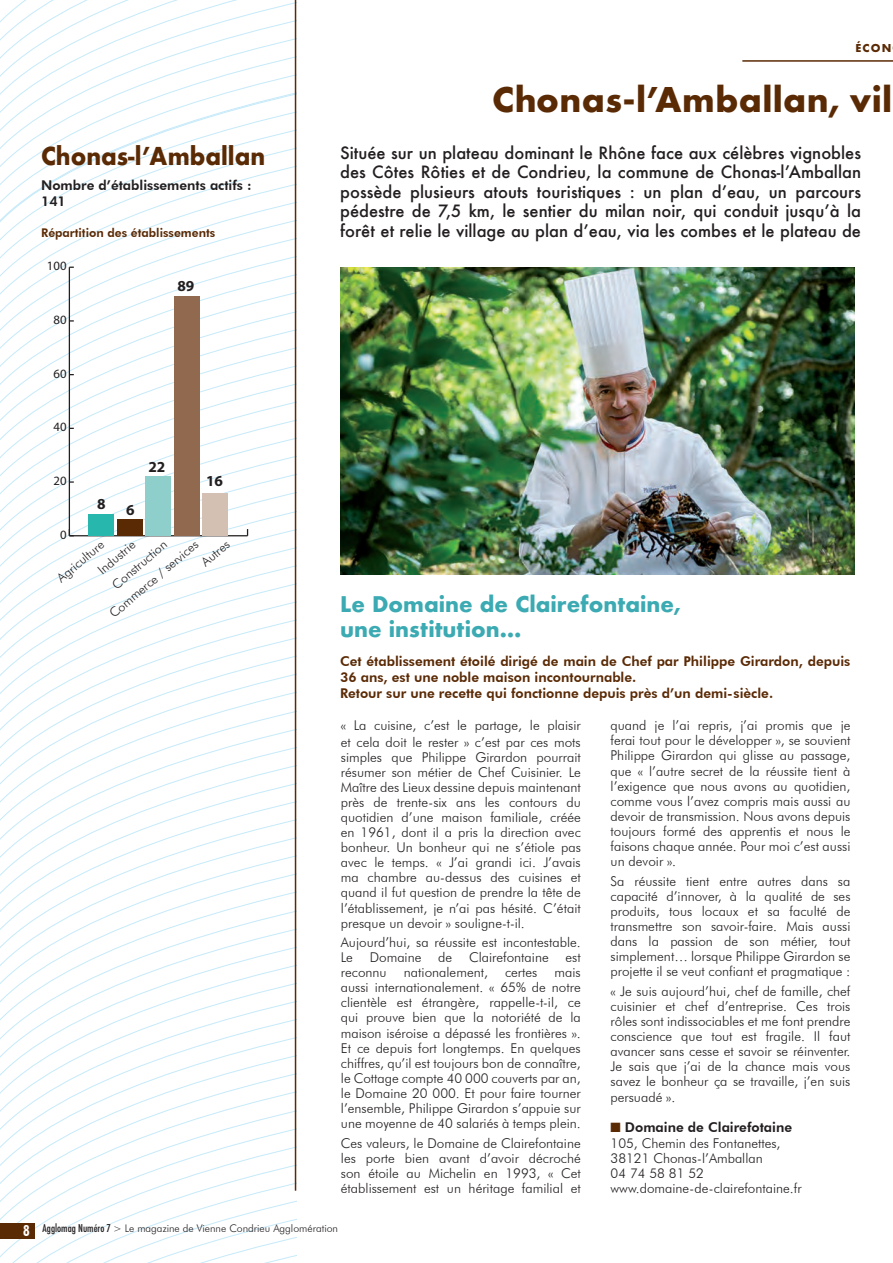
<style>
.page{position:relative;width:893px;height:1263px;background:#fff}
.page>*{position:absolute;margin:0;border:0;box-sizing:border-box;transform-origin:0 0}
.t1{font:700 37.5px "Futura PT";letter-spacing:.01em;color:#5a2a05}
.t2{font:700 24px "Futura";color:#5a2a05;scale:.93 1}
.t3{font:700 21px "Futura";color:#3caab2}
.t4{font:500 16.5px/19.5px "Futura";color:#231f20;text-align:justify}
.t5{font:700 15.3px "Myriad Pro";color:#231f20}
.t6{font:700 condensed 15px "Futura BT";color:#fff}
.t7{font:300 13.5px/15.1px "Futura BT";color:#231f20;text-align:justify}
.t8{font:800 13.5px/16.2px "Futura BT";color:#5a2a05}
.t9{font:800 13.5px/16.2px "Futura BT";color:#231f20}
.t10{font:300 12.75px "Futura BT";color:#231f20}
.t11{font:12.75px "Myriad Pro";color:#231f20}
.t12{font:800 12px "Futura BT";color:#5a2a05}
.t13{font:700 12px "Futura PT";color:#5a2a05}
.t14{font:300 10.5px "Futura BT";color:#231f20}
.s1{color:#5a2a05}
.s2{font-family:"Futura";font-weight:500;font-stretch:condensed}
</style>
<div class="page">
<svg style="left:0;top:0;width:297px;height:32px"></svg>
<svg style="left:0;top:32px;width:297px;height:218px"></svg>
<svg style="left:0;top:250px;width:297px;height:200px"></svg>
<svg style="left:0;top:450px;width:297px;height:200px"></svg>
<svg style="left:0;top:650px;width:297px;height:199px"></svg>
<svg style="left:0;top:849px;width:297px;height:200px"></svg>
<svg style="left:0;top:1049px;width:297px;height:214px"></svg>
<div style="left:0;top:1222px;width:34px;height:16px;background:#5a2a05"></div>
<hr style="left:742px;top:60px;width:151px;height:2px;background:#5a2a05">
<hr style="left:295px;top:0;width:1px;height:1191px;background:#5a2a05">
<hr style="left:69px;top:535px;width:179px;height:1px;background:#231f20">
<hr style="left:69px;top:267px;width:1px;height:269px;background:#231f20">
<svg style="left:70px;top:529px;width:4px;height:6px"></svg>
<div style="left:203px;top:493px;width:25px;height:43px;background:#d4c0b2"></div>
<div style="left:174px;top:297px;width:26px;height:239px;background:#91694e"></div>
<div style="left:146px;top:477px;width:25px;height:59px;background:#8fcfcb"></div>
<div style="left:117px;top:520px;width:26px;height:16px;background:#5a2a05"></div>
<div style="left:89px;top:514px;width:25px;height:22px;background:#27b7ad"></div>
<img style="left:340px;top:268px;width:515px;height:306px">
<p class="t2" style="left:41px;top:139px;width:242px">Chonas-l’Amballan</p>
<p class="t9" style="left:41px;top:177px;width:212px">Nombre d’établissements actifs :<br>141</p>
<p class="t12" style="left:41px;top:225px;width:176px">Répartition des établissements</p>
<p class="t11" style="left:47px;top:258px;width:21px">100</p>
<p class="t11" style="left:54px;top:312px;width:15px">80</p>
<p class="t11" style="left:54px;top:366px;width:15px">60</p>
<p class="t5" style="left:177px;top:276px;width:18px">89</p>
<p class="t13" style="left:855px;top:40px;width:37px">ÉCON</p>
<p class="t1" style="left:492px;top:76px;width:402px">Chonas-l’Amballan, vil</p>
<p class="t4" style="left:340px;top:143px;width:522px">Située sur un plateau dominant le Rhône face aux célèbres vignobles des Côtes Rôties et de Condrieu, la commune de Chonas-l’Amballan possède plusieurs atouts touristiques : un plan d’eau, un parcours pédestre de 7,5 km, le sentier du milan noir, qui conduit jusqu’à la forêt et relie le village au plan d’eau, via les combes et le plateau de</p>
<p class="t6" style="left:23px;top:1222px;width:8px">8</p>
<p class="t11" style="left:54px;top:419px;width:15px">40</p>
<p class="t11" style="left:54px;top:473px;width:15px">20</p>
<p class="t11" style="left:60px;top:527px;width:8px">0</p>
<p class="t5" style="left:97px;top:494px;width:10px">8</p>
<p class="t5" style="left:126px;top:499px;width:10px">6</p>
<p class="t5" style="left:148px;top:457px;width:18px">22</p>
<p class="t5" style="left:206px;top:471px;width:18px">16</p>
<p class="t10" style="left:106px;top:609px;width:113px;rotate:-40deg">Commerce / services</p>
<p class="t10" style="left:198px;top:558px;width:34px;rotate:-40deg">Autres</p>
<p class="t10" style="left:54px;top:573px;width:59px;rotate:-40deg">Agriculture</p>
<p class="t10" style="left:95px;top:565px;width:46px;rotate:-40deg">Industrie</p>
<p class="t10" style="left:109px;top:580px;width:69px;rotate:-40deg">Construction</p>
<p class="t3" style="left:340px;top:589px;width:343px">Le Domaine de Clairefontaine,</p>
<p class="t3" style="left:340px;top:614px;width:183px">une institution…</p>
<p class="t8" style="left:340px;top:653px;width:512px">Cet établissement étoilé dirigé de main de Chef par Philippe Girardon, depuis<br>36 ans, est une noble maison incontournable.</p>
<p class="t8" style="left:340px;top:685px;width:434px">Retour sur une recette qui fonctionne depuis près d’un demi-siècle.</p>
<p class="t7" style="left:341px;top:718px;width:241px">« La cuisine, c’est le partage, le plaisir et cela doit le rester » c’est par ces mots simples que Philippe Girardon pourrait résumer son métier de Chef Cuisinier. Le Maître des Lieux dessine depuis maintenant près de trente-six ans les contours du quotidien d’une maison familiale, créée en 1961, dont il a pris la direction avec bonheur. Un bonheur qui ne s’étiole pas avec le temps. « J’ai grandi ici. J’avais ma chambre au-dessus des cuisines et quand il fut question de prendre la tête de l’établissement, je n’ai pas hésité. C’était presque un devoir » souligne-t-il.</p>
<p class="t7" style="left:341px;top:934px;width:241px">Aujourd’hui, sa réussite est incontestable.<br>Le Domaine de Clairefontaine est reconnu</p>
<p class="t7" style="left:611px;top:718px;width:241px">quand je l’ai repris, j’ai promis que je ferai tout pour le développer », se souvient Philippe Girardon qui glisse au passage, que « l’autre secret de la réussite tient à l’exigence que nous avons au quotidien, comme vous l’avez compris mais aussi au devoir de transmission. Nous avons depuis toujours formé des apprentis et nous le faisons chaque année. Pour moi c’est aussi un devoir ».</p>
<p class="t7" style="left:611px;top:873px;width:241px">Sa réussite tient entre autres dans sa capacité d’innover, à la qualité de ses produits, tous locaux et sa faculté de transmettre son savoir-faire. Mais aussi dans la passion de son métier, tout simplement… lorsque Philippe Girardon se projette il se veut confiant et pragmatique :</p>
<p class="t7" style="left:611px;top:983px;width:241px">« Je suis aujourd’hui, chef de famille, chef cuisinier et chef d’entreprise. Ces trois rôles sont indissociables et me font prendre conscience que tout est fragile. Il faut avancer sans cesse et savoir se réinventer.<br>Je sais que j’ai de la chance mais vous savez le bonheur ça se travaille, j’en suis persuadé ».</p>
<p class="t9" style="left:611px;top:1118px;width:183px"><span class="s1">■</span> Domaine de Clairefotaine</p>
<p class="t7" style="left:611px;top:1135px;width:171px">105, Chemin des Fontanettes,</p>
<p class="t7" style="left:611px;top:1150px;width:154px">38121 Chonas-l’Amballan</p>
<p class="t7" style="left:611px;top:1165px;width:95px">04 74 58 81 52</p>
<p class="t7" style="left:611px;top:1180px;width:193px">www.domaine-de-clairefontaine.fr</p>
<p class="t7" style="left:404px;top:965px;width:86px">nationalement,</p>
<p class="t7" style="left:505px;top:965px;width:34px">certes</p>
<p class="t7" style="left:341px;top:965px;width:241px;text-indent:214px">mais aussi internationalement. « 65% de notre clientèle est étrangère, rappelle-t-il, ce qui prouve bien que la notoriété de la maison iséroise a dépassé les frontières ».<br>Et ce depuis fort longtemps. En quelques chiffres, qu’il est toujours bon de connaître, le Cottage compte 40 000 couverts par an, le Domaine 20 000. Et pour faire tourner l’ensemble, Philippe Girardon s’appuie sur une moyenne de 40 salariés à temps plein.</p>
<p class="t7" style="left:341px;top:1135px;width:241px">Ces valeurs, le Domaine de Clairefontaine les porte bien avant d’avoir décroché son étoile au Michelin en 1993, « Cet établissement est un héritage familial et</p>
<p class="t14" style="left:43px;top:1222px;width:297px"><span class="s2">Agglomag Numéro 7</span> &gt; Le magazine de Vienne Condrieu Agglomération</p>
</div>
